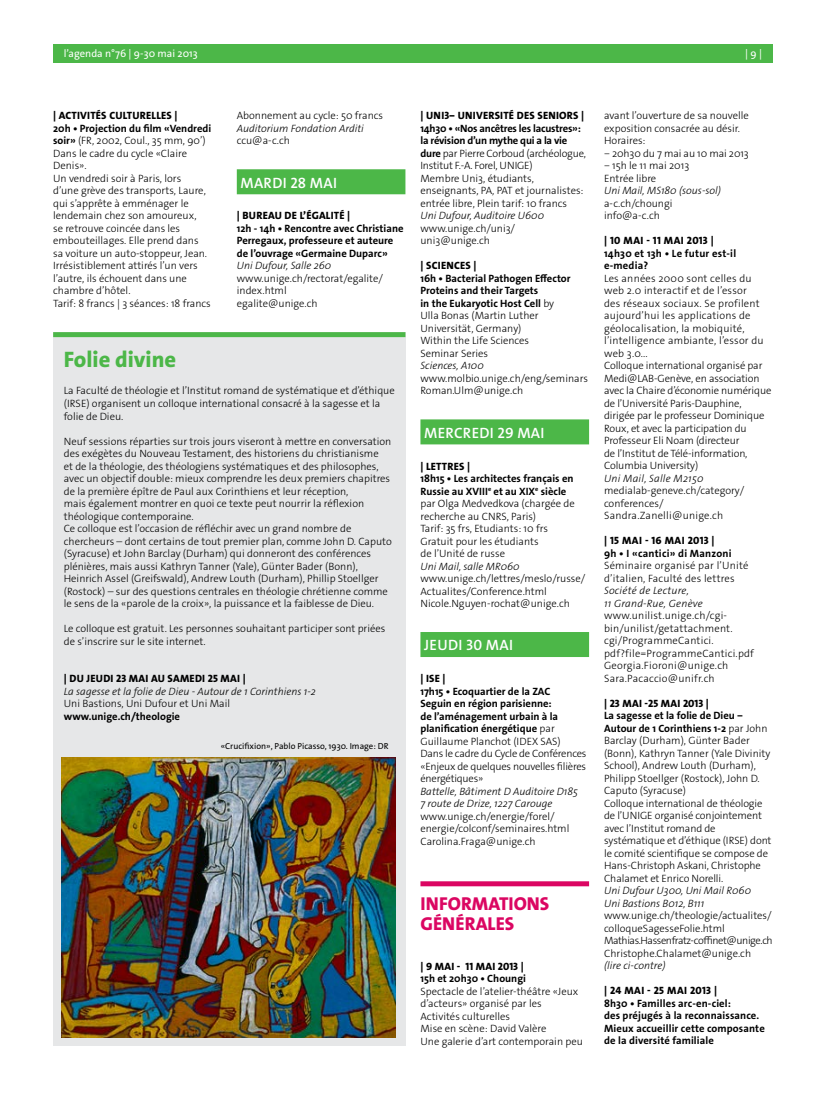
<style>
.page{position:relative;width:833px;height:1099px;background:#fff}
.page>*{position:absolute;margin:0;border:0;box-sizing:border-box;transform-origin:0 0}
.t1{font:800 22.5px "The Sans Os F";color:#4cb748}
.t2{font:800 18.75px/20px "The Sans Os F";letter-spacing:.005em;color:#db0662}
.t3{font:600 15px "The Sans Os F";letter-spacing:.02em;color:#fff}
.t4{font:300 10.62px/12.5px "The Sans Os F";color:#000}
.t5{font:700 10.62px/12.5px "The Sans Os F";letter-spacing:.005em;color:#000}
.t6{font:italic 300 10.62px/12.5px "The Sans Os F";color:#000}
.t7{font:300 10.62px/12.5px "The Sans Os F";letter-spacing:-.02em;color:#000}
.t8{font:300 10.62px/12.5px "The Sans Os F";letter-spacing:.02em;color:#000}
.t9{font:800 10.62px "The Sans Os F";letter-spacing:.02em;color:#000}
.t10{font:italic 300 10.62px/12.5px "The Sans Os F";letter-spacing:.02em;color:#000}
.t11{font:800 10.62px "The Sans Os F";letter-spacing:.055em;color:#000}
.t12{font:800 10.62px "The Sans Os F";letter-spacing:.065em;color:#000}
.t13{font:10.62px "The Sans Os F";color:#fff}
.t14{font:8.75px "The Sans Os F";color:#000}
.s1{font-weight:700}
</style>
<div class="page">
<div style="left:53px;top:44px;width:719px;height:19px;background:#4cb748"></div>
<div style="left:237px;top:169px;width:168px;height:25px;background:#4cb748"></div>
<div style="left:420px;top:419px;width:169px;height:25px;background:#4cb748"></div>
<div style="left:420px;top:632px;width:169px;height:25px;background:#4cb748"></div>
<div style="left:420px;top:881px;width:169px;height:5px;background:#db0662"></div>
<div style="left:53px;top:332px;width:352px;height:713px;background:#e6e7e8"></div>
<img style="left:62px;top:757px;width:333px;height:280px">
<div style="left:53px;top:332px;width:352px;height:5px;background:#4cb748"></div>
<p class="t13" style="left:64px;top:46px;width:135px">l’agenda n°76 | 9-30 mai 2013</p>
<p class="t13" style="left:745px;top:46px;width:18px">| 9 |</p>
<p class="t9" style="left:53px;top:109px;width:99px">| ACTIVITÉS CULTURELLES</p>
<p class="t9" style="left:174px;top:109px;width:5px">|</p>
<p class="t4" style="left:53px;top:122px;width:160px"><span class="s1">20h • Projection du film «Vendredi soir»</span> (FR, 2002, Coul., 35 mm, 90’)<br>Dans le cadre du cycle «Claire<br>Denis».<br>Un vendredi soir à Paris, lors<br>d’une grève des transports, Laure, qui s’apprête à emménager le lendemain chez son amoureux,<br>se retrouve coincée dans les embouteillages. Elle prend dans sa voiture un auto-stoppeur, Jean.<br>Irrésistiblement attirés l’un vers l’autre, ils échouent dans une chambre d’hôtel.<br>Tarif: 8 francs | 3 séances: 18 francs</p>
<h1 class="t1" style="left:64px;top:344px;width:114px">FOLIE DIVINE</h1>
<p class="t4" style="left:237px;top:110px;width:148px">Abonnement au cycle: 50 francs</p>
<p class="t6" style="left:237px;top:122px;width:129px">Auditorium Fondation Arditi</p>
<p class="t4" style="left:237px;top:135px;width:55px">ccu@a-c.ch</p>
<h3 class="t3" style="left:240px;top:173px;width:98px">MARDI 28 MAI</h3>
<p class="t9" style="left:237px;top:209px;width:33px">| BUREAU</p>
<p class="t9" style="left:285px;top:209px;width:34px">DE L’ÉGALI</p>
<p class="t9" style="left:334px;top:209px;width:18px">TÉ |</p>
<p class="t5" style="left:237px;top:222px;width:168px">12h - 14h • Rencontre avec Christiane<br>Perregaux, professeure et auteure de l’ouvrage «Germaine Duparc»</p>
<p class="t6" style="left:237px;top:260px;width:96px">Uni Dufour, Salle 260</p>
<p class="t4" style="left:237px;top:272px;width:148px">www.unige.ch/rectorat/egalite/ index.html<br>egalite@unige.ch</p>
<p class="t4" style="left:64px;top:385px;width:332px">La Faculté de théologie et l’Institut romand de systématique et d’éthique (IRSE) organisent un colloque international consacré à la sagesse et la folie de Dieu.</p>
<p class="t4" style="left:64px;top:435px;width:329px">Neuf sessions réparties sur trois jours viseront à mettre en conversation des exégètes du Nouveau Testament, des historiens du christianisme<br>et de la théologie, des théologiens systématiques et des philosophes, avec un objectif double: mieux comprendre les deux premiers chapitres de la première épître de Paul aux Corinthiens et leur réception,<br>mais également montrer en quoi ce texte peut nourrir la réflexion théologique contemporaine.<br>Ce colloque est l’occasion de réfléchir avec un grand nombre de chercheurs – dont certains de tout premier plan, comme John D. Caputo (Syracuse) et John Barclay (Durham) qui donneront des conférences plénières, mais aussi Kathryn Tanner (Yale), Günter Bader (Bonn), Heinrich Assel (Greifswald), Andrew Louth (Durham), Phillip Stoellger (Rostock) – sur des questions centrales en théologie chrétienne comme le sens de la «parole de la croix», la puissance et la faiblesse de Dieu.</p>
<p class="t4" style="left:64px;top:622px;width:323px">Le colloque est gratuit. Les personnes souhaitant participer sont priées de s’inscrire sur le site internet.</p>
<p class="t12" style="left:64px;top:671px;width:183px">| DU JEUDI 23 MAI AU SAMEDI 25 MAI |</p>
<p class="t6" style="left:64px;top:684px;width:254px">La sagesse et la folie de Dieu - Autour de 1 Corinthiens 1-2</p>
<p class="t4" style="left:64px;top:697px;width:168px">Uni Bastions, Uni Dufour et Uni Mail</p>
<p class="t5" style="left:64px;top:709px;width:118px">www.unige.ch/theologie</p>
<p class="t14" style="left:221px;top:740px;width:169px">«Crucifixion», Pablo Picasso, 1930. Image: DR</p>
<p class="t9" style="left:420px;top:109px;width:165px">| UNI3‒ UNIVERSITÉ DES SENIORS |</p>
<p class="t4" style="left:420px;top:122px;width:167px"><span class="s1">14h30 • «Nos ancêtres les lacustres»: la révision d’un mythe qui a la vie dure</span> par Pierre Corboud (archéologue, Institut F.-A. Forel, UNIGE)<br>Membre Uni3, étudiants, enseignants, PA, PAT et journalistes: entrée libre, Plein tarif: 10 francs</p>
<p class="t6" style="left:420px;top:210px;width:125px">Uni Dufour, Auditoire U600</p>
<p class="t4" style="left:420px;top:222px;width:96px">www.unige.ch/uni3/ uni3@unige.ch</p>
<p class="t9" style="left:420px;top:259px;width:58px">| SCIENCES |</p>
<p class="t4" style="left:420px;top:272px;width:152px"><span class="s1">16h • Bacterial Pathogen Effector<br>Proteins and their Targets<br>in the Eukaryotic Host Cell</span> by<br>Ulla Bonas (Martin Luther<br>Universität, Germany)<br>Within the Life Sciences<br>Seminar Series</p>
<p class="t6" style="left:420px;top:359px;width:65px">Sciences, A100</p>
<p class="t4" style="left:420px;top:372px;width:169px">www.molbio.unige.ch/eng/seminars<br>Roman.Ulm@unige.ch</p>
<h3 class="t3" style="left:424px;top:423px;width:122px">MERCREDI 29 MAI</h3>
<p class="t9" style="left:420px;top:459px;width:51px">| LETTRES |</p>
<p class="t4" style="left:420px;top:472px;width:156px"><span class="s1">18h15 • Les architectes français en<br>Russie au XVIII</span><sup>e</sup> <span class="s1">et au XIX</span><sup>e</sup> <span class="s1">siècle </span>par Olga Medvedkova (chargée de recherche au CNRS, Paris)<br>Tarif: 35 frs, Etudiants: 10 frs<br>Gratuit pour les étudiants<br>de l’Unité de russe</p>
<p class="t6" style="left:420px;top:560px;width:101px">Uni Mail, salle MR060</p>
<p class="t4" style="left:420px;top:572px;width:166px">www.unige.ch/lettres/meslo/russe/<br>Actualites/Conference.html<br>Nicole.Nguyen-rochat@unige.ch</p>
<h3 class="t3" style="left:424px;top:635px;width:90px">JEUDI 30 MAI</h3>
<p class="t9" style="left:420px;top:671px;width:27px">| ISE |</p>
<p class="t7" style="left:420px;top:685px;width:167px"><span class="s1">17h15 • Ecoquartier de la ZAC<br>Seguin en région parisienne:<br>de l’aménagement urbain à la planification énergétique</span> par<br>Guillaume Planchot (IDEX SAS)<br>Dans le cadre du Cycle de Conférences «Enjeux de quelques nouvelles filières énergétiques»</p>
<p class="t6" style="left:420px;top:785px;width:159px">Battelle, Bâtiment D Auditoire D185<br>7 route de Drize, 1227 Carouge</p>
<p class="t4" style="left:420px;top:809px;width:150px">www.unige.ch/energie/forel/ energie/colconf/seminaires.html<br>Carolina.Fraga@unige.ch</p>
<h2 class="t2" style="left:420px;top:893px;width:99px">IN FORMATIONS<br>GÉNÉRALES</h2>
<p class="t12" style="left:420px;top:959px;width:105px">| 9 MAI - 11 MAI 2013 |</p>
<p class="t5" style="left:420px;top:972px;width:107px">15h et 20h30 • Choungi</p>
<p class="t4" style="left:420px;top:985px;width:164px">Spectacle de l’atelier-théâtre «Jeux d’acteurs» organisé par les<br>Activités culturelles<br>Mise en scène: David Valère<br>Une galerie d’art contemporain peu</p>
<p class="t4" style="left:604px;top:110px;width:146px">avant l’ouverture de sa nouvelle exposition consacrée au désir.<br>Horaires:<br>‒ 20h30 du 7 mai au 10 mai 2013 ‒ 15h le 11 mai 2013<br>Entrée libre</p>
<p class="t6" style="left:604px;top:184px;width:118px">Uni Mail, MS180 (sous-sol)</p>
<p class="t4" style="left:604px;top:197px;width:70px">a-c.ch/choungi info@a-c.ch</p>
<p class="t11" style="left:604px;top:234px;width:111px">| 10 MAI - 11 MAI 2013 |</p>
<p class="t5" style="left:604px;top:247px;width:134px">14h30 et 13h • Le futur est-il e-media?</p>
<p class="t4" style="left:604px;top:272px;width:169px">Les années 2000 sont celles du web 2.0 interactif et de l’essor<br>des réseaux sociaux. Se profilent aujourd’hui les applications de géolocalisation, la mobiquité, l’intelligence ambiante, l’essor du web 3.0...<br>Colloque international organisé par<br>Medi@LAB-Genève, en association avec la Chaire d’économie numérique de l’Université Paris-Dauphine, dirigée par le professeur Dominique<br>Roux, et avec la participation du<br>Professeur Eli Noam (directeur<br>de l’Institut de Télé-information,<br>Columbia University)</p>
<p class="t10" style="left:604px;top:472px;width:101px">Uni Mail, Salle M2150</p>
<p class="t4" style="left:604px;top:484px;width:142px">medialab-geneve.ch/category/ conferences/<br>Sandra.Zanelli@unige.ch</p>
<p class="t11" style="left:604px;top:534px;width:112px">| 15 MAI - 16 MAI 2013 |</p>
<p class="t5" style="left:604px;top:547px;width:129px">9h • I «cantici» di Manzoni</p>
<p class="t8" style="left:604px;top:559px;width:146px">Séminaire organisé par l’Unité d’italien, Faculté des lettres</p>
<p class="t10" style="left:604px;top:584px;width:100px">Société de Lecture,<br>11 Grand-Rue, Genève</p>
<p class="t8" style="left:604px;top:609px;width:151px">www.unilist.unige.ch/cgi&shy;bin/unilist/getattachment. cgi/ProgrammeCantici. pdf?file=ProgrammeCantici.pdf<br>Georgia.Fioroni@unige.ch<br>Sara.Pacaccio@unifr.ch</p>
<p class="t9" style="left:604px;top:696px;width:106px">| 23 MAI -25 MAI 2013 |</p>
<p class="t4" style="left:604px;top:709px;width:169px"><span class="s1">La sagesse et la folie de Dieu ‒ Autour de 1 Corinthiens 1-2</span> par John Barclay (Durham), Günter Bader (Bonn), Kathryn Tanner (Yale Divinity School), Andrew Louth (Durham), Philipp Stoellger (Rostock), John D.<br>Caputo (Syracuse)<br>Colloque international de théologie de l’UNIGE organisé conjointement avec l’Institut romand de systématique et d’éthique (IRSE) dont le comité scientifique se compose de Hans-Christoph Askani, Christophe Chalamet et Enrico Norelli.</p>
<p class="t6" style="left:604px;top:884px;width:148px">Uni Dufour U300, Uni Mail R060<br>Uni Bastions B012, B111</p>
<p class="t4" style="left:604px;top:909px;width:170px">www.unige.ch/theologie/actualites/ colloqueSagesseFolie.html Mathias.Hassenfratz-coffinet@unige.ch Christophe.Chalamet@unige.ch</p>
<p class="t6" style="left:604px;top:959px;width:63px">(lire ci-contre)</p>
<p class="t11" style="left:604px;top:984px;width:114px">| 24 MAI - 25 MAI 2013 |</p>
<p class="t5" style="left:604px;top:997px;width:162px">8h30 • Familles arc-en-ciel:<br>des préjugés à la reconnaissance.<br>Mieux accueillir cette composante de la diversité familiale</p>
</div>
